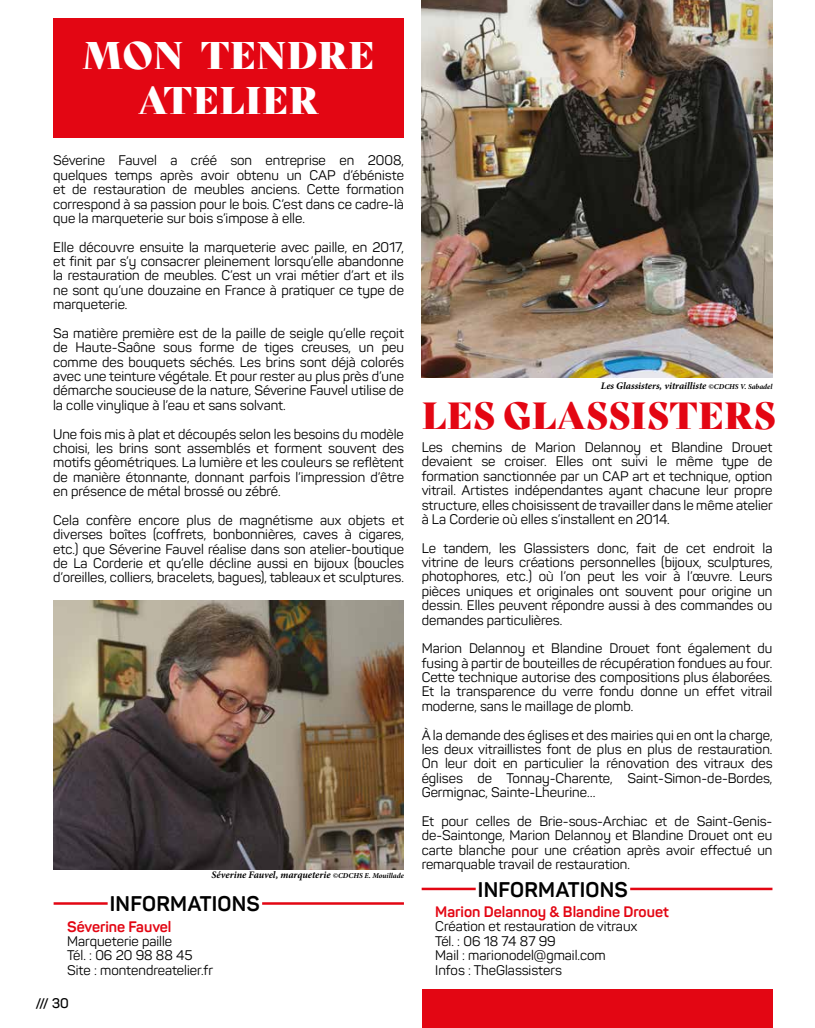
<style>
.page{position:relative;width:815px;height:1028px;background:#fff}
.page>*{position:absolute;margin:0;border:0;box-sizing:border-box;transform-origin:0 0}
.t1{font:37.5px/44.9px "Bely Display";letter-spacing:.01em;color:#fff;text-align:center}
.t2{font:36.75px "Bely Display";letter-spacing:.01em;color:#e30613}
.t3{font:700 20.88px "Panton";letter-spacing:.01em;color:#000}
.t4{font:700 15px "Panton";color:#e30613}
.t5{font:13.75px/14.4px "Panton";color:#000;text-align:justify}
.t6{font:600 13.75px "Panton";color:#000}
.t7{font:italic 700 10px "Minion Pro";color:#000}
.s1{font-size:7.5px}
</style>
<div class="page">
<img style="left:53px;top:600px;width:351px;height:269px">
<img style="left:422px;top:0;width:350px;height:377px">
<hr style="left:262px;top:902px;width:142px;height:2px;background:#e30613">
<hr style="left:54px;top:902px;width:54px;height:2px;background:#e30613">
<hr style="left:630px;top:887px;width:142px;height:3px;background:#e30613">
<hr style="left:422px;top:887px;width:54px;height:3px;background:#e30613">
<div style="left:53px;top:18px;width:351px;height:119px;background:#e30613"></div>
<div style="left:422px;top:989px;width:350px;height:39px;background:#e30613"></div>
<h1 class="t1" style="left:83px;top:29px;width:293px">MON TENDRE<br>ATELIER</h1>
<p class="t5" style="left:53px;top:153px;width:352px">Séverine Fauvel a créé son entreprise en 2008, quelques temps après avoir obtenu un CAP d’ébéniste et de restauration de meubles anciens. Cette formation correspond à sa passion pour le bois. C’est dans ce cadre-là que la marqueterie sur bois s’impose à elle.</p>
<p class="t5" style="left:53px;top:240px;width:352px">Elle découvre ensuite la marqueterie avec paille, en 2017, et finit par s’y consacrer pleinement lorsqu’elle abandonne la restauration de meubles. C’est un vrai métier d’art et ils ne sont qu’une douzaine en France à pratiquer ce type de marqueterie.</p>
<p class="t5" style="left:53px;top:326px;width:352px">Sa matière première est de la paille de seigle qu’elle reçoit de Haute-Saône sous forme de tiges creuses, un peu comme des bouquets séchés. Les brins sont déjà colorés avec une teinture végétale. Et pour rester au plus près d’une démarche soucieuse de la nature, Séverine Fauvel utilise de la colle vinylique à l’eau et sans solvant.</p>
<p class="t5" style="left:53px;top:426px;width:352px">Une fois mis à plat et découpés selon les besoins du modèle choisi, les brins sont assemblés et forment souvent des motifs géométriques. La lumière et les couleurs se reflètent de manière étonnante, donnant parfois l’impression d’être en présence de métal brossé ou zébré.</p>
<p class="t5" style="left:53px;top:513px;width:352px">Cela confère encore plus de magnétisme aux objets et diverses boîtes (coffrets, bonbonnières, caves à cigares, etc.) que Séverine Fauvel réalise dans son atelier-boutique de La Corderie et qu’elle décline aussi en bijoux (boucles d’oreilles, colliers, bracelets, bagues), tableaux et sculptures.</p>
<p class="t7" style="left:212px;top:868px;width:194px">Séverine Fauvel, marqueterie <span class="s1">©CDCHS E. Mouillade</span></p>
<h3 class="t3" style="left:110px;top:891px;width:151px">INFORMATIONS</h3>
<p class="t4" style="left:67px;top:917px;width:106px">Séverine Fauvel</p>
<p class="t5" style="left:67px;top:934px;width:147px;text-align:left">Marqueterie paille<br>Tél. : 06 20 98 88 45<br>Site : montendreatelier.fr</p>
<p class="t6" style="left:35px;top:995px;width:35px">/// 3 0</p>
<p class="t7" style="left:601px;top:378px;width:173px">Les Glassisters, vitrailliste <span class="s1">©CDCHS V. Sabadel</span></p>
<h2 class="t2" style="left:422px;top:386px;width:356px">LES GLASSISTERS</h2>
<p class="t5" style="left:422px;top:440px;width:353px">Les chemins de Marion Delannoy et Blandine Drouet devaient se croiser. Elles ont suivi le même type de formation sanctionnée par un CAP art et technique, option vitrail. Artistes indépendantes ayant chacune leur propre structure, elles choisissent de travailler dans le même atelier à La Corderie où elles s’installent en 2014.</p>
<p class="t5" style="left:422px;top:540px;width:352px">Le tandem, les Glassisters donc, fait de cet endroit la vitrine de leurs créations personnelles (bijoux, sculptures, photophores, etc.) où l’on peut les voir à l’œuvre. Leurs pièces uniques et originales ont souvent pour origine un dessin. Elles peuvent répondre aussi à des commandes ou demandes particulières.</p>
<p class="t5" style="left:422px;top:641px;width:352px">Marion Delannoy et Blandine Drouet font également du fusing à partir de bouteilles de récupération fondues au four.<br>Cette technique autorise des compositions plus élaborées.<br>Et la transparence du verre fondu donne un effet vitrail moderne, sans le maillage de plomb.</p>
<p class="t5" style="left:422px;top:727px;width:352px">À la demande des églises et des mairies qui en ont la charge, les deux vitraillistes font de plus en plus de restauration.<br>On leur doit en particulier la rénovation des vitraux des églises de Tonnay-Charente, Saint-Simon-de-Bordes, Germignac, Sainte-Lheurine…</p>
<p class="t5" style="left:422px;top:813px;width:352px">Et pour celles de Brie-sous-Archiac et de Saint-Genis&shy;de-Saintonge, Marion Delannoy et Blandine Drouet ont eu carte blanche pour une création après avoir effectué un remarquable travail de restauration.</p>
<h3 class="t3" style="left:478px;top:876px;width:151px">INFORMATIONS</h3>
<p class="t4" style="left:435px;top:902px;width:235px">Marion Delannoy &amp; Blandine Drouet</p>
<p class="t5" style="left:435px;top:919px;width:203px;text-align:left">Création et restauration de vitraux<br>Tél. : 06 18 74 87 99<br>Mail : marionodel@gmail.com<br>Infos : TheGlassisters</p>
</div>
